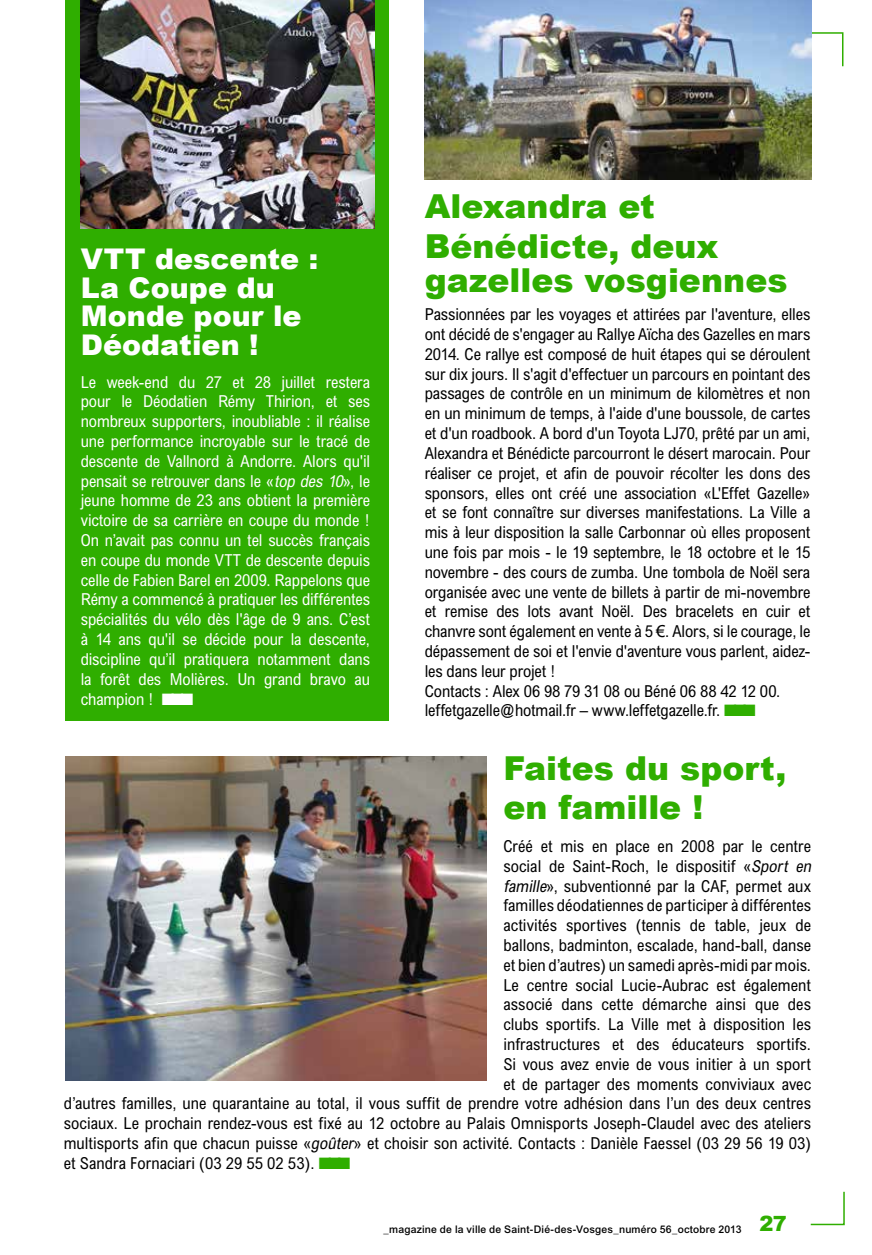
<style>
.page{position:relative;width:872px;height:1255px;background:#fff}
.page>*{position:absolute;margin:0;border:0;box-sizing:border-box;transform-origin:0 0}
.t1{font:900 33px/39.6px "Arial";color:#2fae00}
.t2{font:900 28.5px/28.5px "Arial";letter-spacing:.005em;color:#fff}
.t3{font:900 21px "Arial";color:#2fae00}
.t4{font:condensed 16.5px/19.8px "Arial";color:#000}
.t5{font:condensed 16.5px/19.8px "Arial";letter-spacing:-.005em;color:#fff;text-align:justify}
.t6{font:500 10.5px "Arial";letter-spacing:.02em;color:#000}
.s1{font-stretch:normal}
.s2{color:#2fae00}
.s3{font-style:italic}
</style>
<div class="page">
<svg style="left:811px;top:31px;width:33px;height:37px"></svg>
<svg style="left:810px;top:1191px;width:35px;height:34px"></svg>
<img style="left:65px;top:756px;width:421px;height:323px">
<div style="left:65px;top:0;width:324px;height:720px;background:#2fae00"></div>
<img style="left:81px;top:0;width:293px;height:228px">
<img style="left:425px;top:0;width:386px;height:179px">
<h1 class="t1" style="left:425px;top:187px;width:295px">Alexandra et<br>Bénédicte, deux</h1>
<h1 class="t1" style="left:425px;top:260px;width:364px">gazelles vosgiennes</h1>
<p class="t4" style="left:425px;top:304px;width:387px">Passionnées par les voyages et attirées par l'aventure, elles ont décidé de s'engager au Rallye Aïcha des Gazelles en mars 2014. Ce rallye est composé de huit étapes qui se déroulent sur dix jours. Il s'agit d'effectuer un parcours en pointant des passages de contrôle en un minimum de kilomètres et non en un minimum de temps, à l'aide d'une boussole, de cartes et d'un roadbook. A bord d'un Toyota LJ70, prêté par un ami, Alexandra et Bénédicte parcourront le désert marocain. Pour réaliser ce projet, et afin de pouvoir récolter les dons des sponsors, elles ont créé une association «L'Effet Gazelle» et se font connaître sur diverses manifestations. La Ville a mis à leur disposition la salle Carbonnar où elles proposent une fois par mois - le 19 septembre, le 18 octobre et le 15 novembre - des cours de zumba. Une tombola de Noël sera organisée avec une vente de billets à partir de mi-novembre et remise des lots avant Noël. Des bracelets en cuir et chanvre sont également en vente à 5 <span class="s1">€</span>. Alors, si le courage, le dépassement de soi et l'envie d'aventure vous parlent, aidez&shy;les dans leur projet !<br>Contacts : Alex 06 98 79 31 08 ou Béné 06 88 42 12 00. leffetgazelle@hotmail.fr – www.leffetgazelle.fr. <span class="s2">■■■</span></p>
<h1 class="t1" style="left:503px;top:748px;width:284px">Faites du sport, en famille !</h1>
<p class="t4" style="left:503px;top:835px;width:309px">Créé et mis en place en 2008 par le centre</p>
<p class="t4" style="left:503px;top:855px;width:312px">social de Saint-Roch, le dispositif «<span class="s3">Sport en</span></p>
<p class="t4" style="left:503px;top:875px;width:309px"><span class="s3">famille</span>», subventionné par la CAF, permet aux</p>
<p class="t4" style="left:503px;top:895px;width:309px">familles déodatiennes de participer à différentes</p>
<p class="t4" style="left:503px;top:915px;width:309px">activités sportives (tennis de table, jeux de</p>
<p class="t4" style="left:503px;top:934px;width:309px">ballons, badminton, escalade, hand-ball, danse</p>
<p class="t4" style="left:503px;top:954px;width:309px">et bien d’autres) un samedi après-midi par mois.</p>
<p class="t4" style="left:503px;top:974px;width:309px">Le centre social Lucie-Aubrac est également</p>
<p class="t4" style="left:503px;top:994px;width:309px">associé dans cette démarche ainsi que des</p>
<p class="t4" style="left:503px;top:1014px;width:309px">clubs sportifs. La Ville met à disposition les</p>
<p class="t4" style="left:503px;top:1033px;width:309px">infrastructures et des éducateurs sportifs.</p>
<p class="t4" style="left:503px;top:1053px;width:309px">Si vous avez envie de vous initier à un sport</p>
<p class="t4" style="left:503px;top:1073px;width:309px">et de partager des moments conviviaux avec</p>
<p class="t4" style="left:64px;top:1093px;width:748px">d’autres familles, une quarantaine au total, il vous suffit de prendre votre adhésion dans l’un des deux centres</p>
<p class="t4" style="left:64px;top:1113px;width:749px">sociaux. Le prochain rendez-vous est fixé au 12 octobre au Palais Omnisports Joseph-Claudel avec des ateliers</p>
<p class="t4" style="left:64px;top:1132px;width:749px">multisports afin que chacun puisse «<span class="s3">goûter</span>» et choisir son activité. Contacts : Danièle Faessel (03 29 56 19 03)</p>
<p class="t4" style="left:64px;top:1152px;width:288px">et Sandra Fornaciari (03 29 55 02 53). <span class="s2">■■■</span></p>
<h2 class="t2" style="left:81px;top:245px;width:239px">VTT descente :<br>La Coupe du<br>Monde pour le<br>Déodatien !</h2>
<p class="t5" style="left:81px;top:371px;width:291px">Le week-end du 27 et 28 juillet restera pour le Déodatien Rémy Thirion, et ses nombreux supporters, inoubliable : il réalise une performance incroyable sur le tracé de descente de Vallnord à Andorre. Alors qu'il pensait se retrouver dans le «<span class="s3">top des 10</span>», le jeune homme de 23 ans obtient la première victoire de sa carrière en coupe du monde !<br>On n’avait pas connu un tel succès français en coupe du monde VTT de descente depuis celle de Fabien Barel en 2009. Rappelons que Rémy a commencé à pratiquer les différentes spécialités du vélo dès l'âge de 9 ans. C’est à 14 ans qu'il se décide pour la descente, discipline qu’il pratiquera notamment dans la forêt des Molières. Un grand bravo au champion ! ■■■</p>
<p class="t6" style="left:383px;top:1222px;width:359px">_magazine de la ville de Saint-Dié-des-Vosges_numéro 56_octobre 2013</p>
<p class="t3" style="left:759px;top:1211px;width:29px">27</p>
</div>
